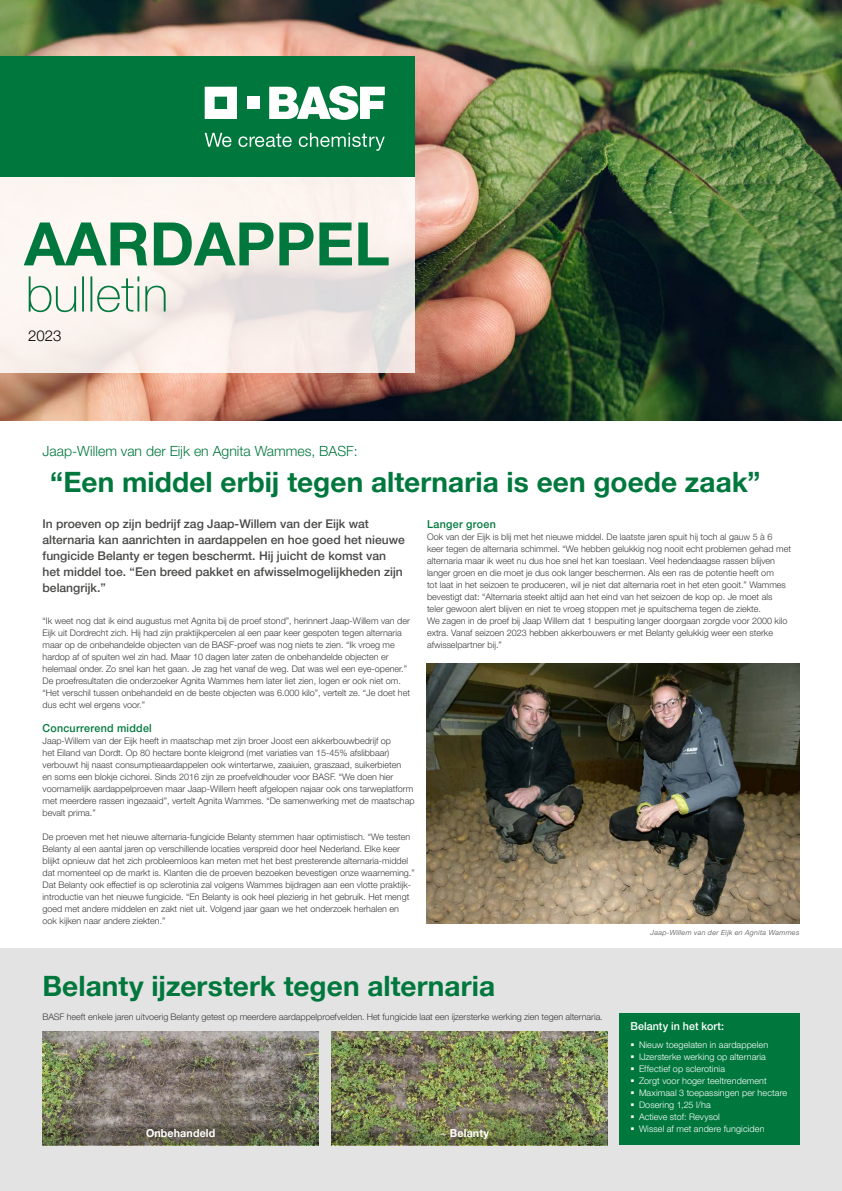
<style>
.page{position:relative;width:842px;height:1191px;background:#fff}
.page>*{position:absolute;margin:0;border:0;box-sizing:border-box;transform-origin:0 0}
.Bovenkop{font:700 60px "Helvetica Neue LT Pro";color:#00783d}
.Kop{font:700 28px "Helvetica Neue LT Pro";letter-spacing:.005em;color:#00783d}
.t1{font:300 15px "Helvetica Neue LT Pro";color:#000}
.Bovenkop-2{font:300 14px "Helvetica Neue LT Pro";color:#00783d}
.Inleiding{font:500 12px/16px "Helvetica Neue LT Pro";color:#494948}
.Tussenkop{font:500 11px "Helvetica Neue LT Pro";letter-spacing:.025em;color:#00783d}
.Tussenkop-2{font:700 11px "Helvetica Neue LT Pro";letter-spacing:.015em;color:#fff}
.Tussenkop-3{font:500 11px "Helvetica Neue LT Pro";letter-spacing:.005em;color:#fff}
.Platte_tekst{font:300 9px/12px "Helvetica Neue LT Pro";color:#3b3b3a}
.t2{font:300 9px "Helvetica Neue LT Pro";letter-spacing:.01em;color:#fff}
.Bijschrift{font:italic 300 7px "Helvetica Neue LT Pro";letter-spacing:.05em;color:#494948}
</style>
<div class="page">
<img style="left:0;top:0;width:842px;height:420px">
<svg style="left:0;top:177px;width:415px;height:195px;fill:#fbf2ed"></svg>
<svg style="left:29px;top:276px;width:137px;height:36px"></svg>
<div style="left:0;top:57px;width:415px;height:120px;background:#00783d"></div>
<svg style="left:205px;top:87px;width:32px;height:32px"></svg>
<div style="left:247px;top:97px;width:12px;height:12px;background:#fff"></div>
<svg style="left:269px;top:86px;width:116px;height:34px"></svg>
<svg style="left:205px;top:133px;width:26px;height:14px"></svg>
<svg style="left:238px;top:134px;width:54px;height:13px"></svg>
<svg style="left:299px;top:133px;width:86px;height:18px"></svg>
<div style="left:0;top:948px;width:842px;height:243px;background:#e3e3e3"></div>
<div style="left:619px;top:1013px;width:180px;height:132px;background:#00783d"></div>
<img style="left:427px;top:663px;width:372px;height:260px">
<img style="left:43px;top:1031px;width:276px;height:114px">
<img style="left:331px;top:1031px;width:276px;height:114px">
<p class="Bovenkop" style="left:24px;top:207px;width:367px">AARDAPPEL</p>
<p class="t1" style="left:28px;top:327px;width:35px">2023</p>
<p class="Bovenkop-2" style="left:43px;top:442px;width:317px">Jaap-Willem van der Eijk en Agnita Wammes, BASF:</p>
<p class="Kop" style="left:50px;top:465px;width:712px">“Een middel erbij tegen alternaria is een goede zaak”</p>
<p class="Inleiding" style="left:43px;top:516px;width:364px">In proeven op zijn bedrijf zag Jaap-Willem van der Eijk wat alternaria kan aanrichten in aardappelen en hoe goed het nieuwe fungicide Belanty er tegen beschermt. Hij juicht de komst van het middel toe. “Een breed pakket en afwisselmogelijkheden zijn belangrijk.”</p>
<p class="Platte_tekst" style="left:43px;top:615px;width:369px">“Ik weet nog dat ik eind augustus met Agnita bij de proef stond”, herinnert Jaap-Willem van der Eijk uit Dordrecht zich. Hij had zijn praktijkpercelen al een paar keer gespoten tegen alternaria maar op de onbehandelde objecten van de BASF-proef was nog niets te zien. “Ik vroeg me hardop af of spuiten wel zin had. Maar 10 dagen later zaten de onbehandelde objecten er helemaal onder. Zo snel kan het gaan. Je zag het vanaf de weg. Dat was wel een eye-opener.” De proefresultaten die onderzoeker Agnita Wammes hem later liet zien, logen er ook niet om. “Het verschil tussen onbehandeld en de beste objecten was 6.000 kilo”, vertelt ze. “Je doet het dus echt wel ergens voor.”</p>
<p class="Tussenkop" style="left:43px;top:721px;width:111px">Concurrerend middel</p>
<p class="Platte_tekst" style="left:43px;top:735px;width:374px">Jaap-Willem van der Eijk heeft in maatschap met zijn broer Joost een akkerbouwbedrijf op<br>het Eiland van Dordt. Op 80 hectare bonte kleigrond (met variaties van 15-45% afslibbaar) verbouwt hij naast consumptieaardappelen ook wintertarwe, zaaiuien, graszaad, suikerbieten<br>en soms een blokje cichorei. Sinds 2016 zijn ze proefveldhouder voor BASF. “We doen hier voornamelijk aardappelproeven maar Jaap-Willem heeft afgelopen najaar ook ons tarweplatform met meerdere rassen ingezaaid”, vertelt Agnita Wammes. “De samenwerking met de maatschap bevalt prima.”</p>
<p class="Platte_tekst" style="left:43px;top:831px;width:374px">De proeven met het nieuwe alternaria-fungicide Belanty stemmen haar optimistisch. “We testen Belanty al een aantal jaren op verschillende locaties verspreid door heel Nederland. Elke keer blijkt opnieuw dat het zich probleemloos kan meten met het best presterende alternaria-middel dat momenteel op de markt is. Klanten die de proeven bezoeken bevestigen onze waarneming.” Dat Belanty ook effectief is op sclerotinia zal volgens Wammes bijdragen aan een vlotte praktijk&shy;introductie van het nieuwe fungicide. “En Belanty is ook heel plezierig in het gebruik. Het mengt goed met andere middelen en zakt niet uit. Volgend jaar gaan we het onderzoek herhalen en ook kijken naar andere ziekten.”</p>
<p class="Tussenkop" style="left:427px;top:517px;width:70px">Langer groen</p>
<p class="Platte_tekst" style="left:427px;top:531px;width:366px">Ook van der Eijk is blij met het nieuwe middel. De laatste jaren spuit hij toch al gauw 5 à 6 keer tegen de alternaria schimmel. “We hebben gelukkig nog nooit echt problemen gehad met alternaria maar ik weet nu dus hoe snel het kan toeslaan. Veel hedendaagse rassen blijven langer groen en die moet je dus ook langer beschermen. Als een ras de potentie heeft om<br>tot laat in het seizoen te produceren, wil je niet dat alternaria roet in het eten gooit.” Wammes bevestigt dat: “Alternaria steekt altijd aan het eind van het seizoen de kop op. Je moet als teler gewoon alert blijven en niet te vroeg stoppen met je spuitschema tegen de ziekte.<br>We zagen in de proef bij Jaap Willem dat 1 bespuiting langer doorgaan zorgde voor 2000 kilo extra. Vanaf seizoen 2023 hebben akkerbouwers er met Belanty gelukkig weer een sterke afwisselpartner bij.”</p>
<p class="Kop" style="left:43px;top:969px;width:454px">Belanty ijzersterk tegen alternaria</p>
<p class="Platte_tekst" style="left:43px;top:1011px;width:562px">BASF heeft enkele jaren uitvoerig Belanty getest op meerdere aardappelproefvelden. Het fungicide laat een ijzersterke werking zien tegen alternaria.</p>
<p class="Tussenkop-2" style="left:146px;top:1125px;width:71px">Onbehandeld</p>
<p class="Tussenkop-2" style="left:450px;top:1125px;width:41px">Belanty</p>
<p class="Bijschrift" style="left:650px;top:927px;width:150px">Jaap-Willem van der Eijk en Agnita Wammes</p>
<p class="Tussenkop-3" style="left:630px;top:1019px;width:95px">Belanty in het kort:</p>
<p class="t2" style="left:630px;top:1038px;width:139px">▪ Nieuw toegelaten in aardappelen</p>
<p class="t2" style="left:630px;top:1050px;width:137px">▪ IJzersterke werking op alternaria</p>
<p class="t2" style="left:630px;top:1062px;width:96px">▪ Effectief op sclerotinia</p>
<p class="t2" style="left:630px;top:1074px;width:138px">▪ Zorgt voor hoger teeltrendement</p>
<p class="t2" style="left:630px;top:1086px;width:158px">▪ Maximaal 3 toepassingen per hectare</p>
<p class="t2" style="left:630px;top:1098px;width:82px">▪ Dosering 1,25 l/ha</p>
<p class="t2" style="left:630px;top:1110px;width:91px">▪ Actieve stof: Revysol</p>
<p class="t2" style="left:630px;top:1122px;width:136px">▪ Wissel af met andere fungiciden</p>
</div>
